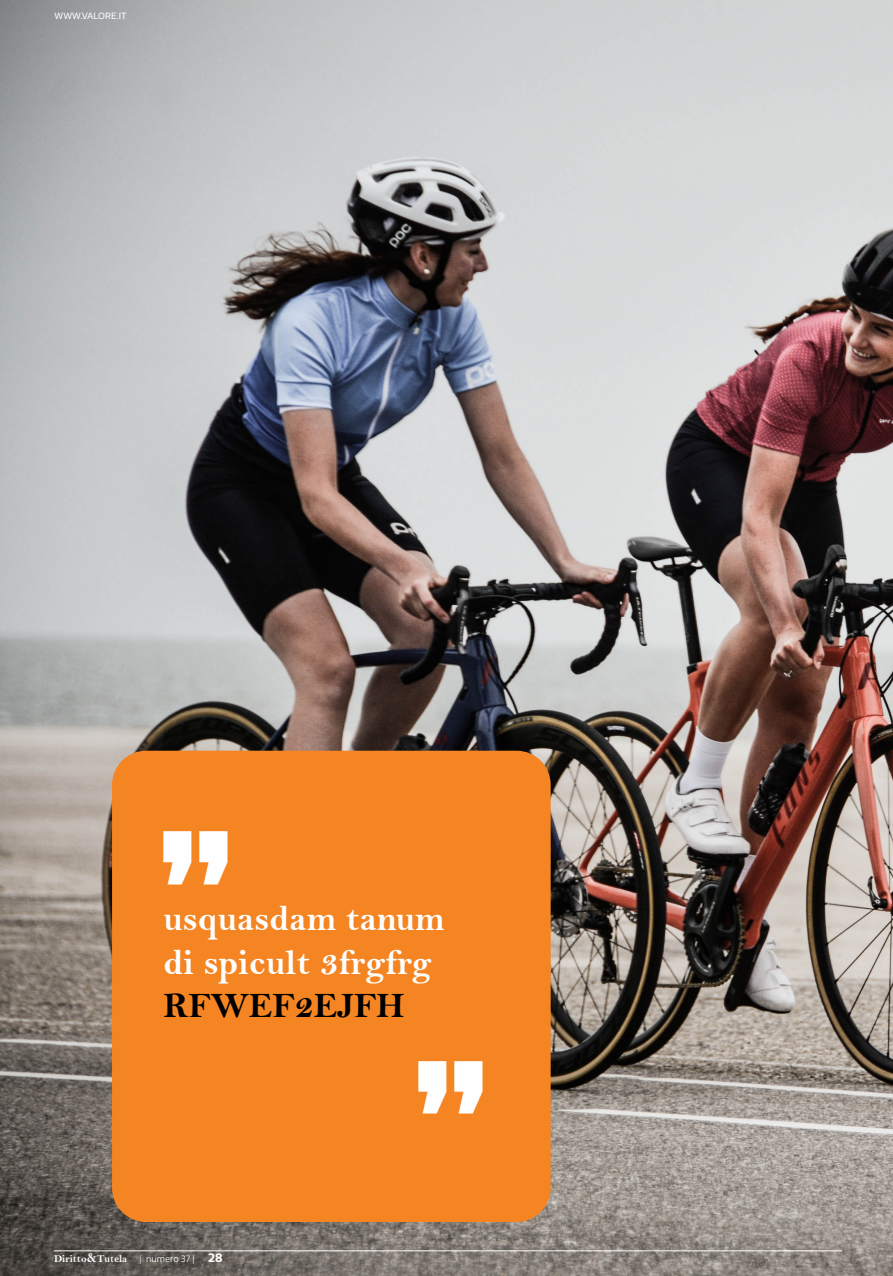
<style>
.page{position:relative;width:893px;height:1276px;background:#fff}
.page>*{position:absolute;margin:0;border:0;box-sizing:border-box;transform-origin:0 0}
.t1{font:36px/43.2px "Bell MT Bold";color:#fff}
.t2{font:10.5px "Bell MT Bold";color:#fff}
.t3{font:9px "Riona Sans W04";color:#fff}
.t4{font:300 9px "Riona Sans W04";color:#fff}
.s1{color:#000001}
.s2{font-size:13.5px}
.s3{font-weight:700;font-size:12px}
</style>
<div class="page">
<img style="left:1px;top:1px;width:892px;height:1275px">
<hr style="left:54px;top:1250px;width:788px;height:1px;background:#fff">
<div style="left:112px;top:750px;width:439px;height:472px;background:#f58523;border-radius:34px"></div>
<img style="left:163px;top:832px;width:65px;height:52px">
<img style="left:419px;top:1061px;width:64px;height:52px">
<p class="t3" style="left:55px;top:11px;width:74px">WWW.VALORE.IT</p>
<p class="t1" style="left:163px;top:897px;width:283px">usquasdam tanum di spicult 3frgfrg<br><span class="s1">RFWEF2EJFH</span></p>
<p class="t2" style="left:54px;top:1252px;width:75px">Diritto<span class="s2">&amp;</span>Tutela</p>
<p class="t4" style="left:139px;top:1253px;width:85px">| numero 37 | <span class="s3">28</span></p>
</div>
